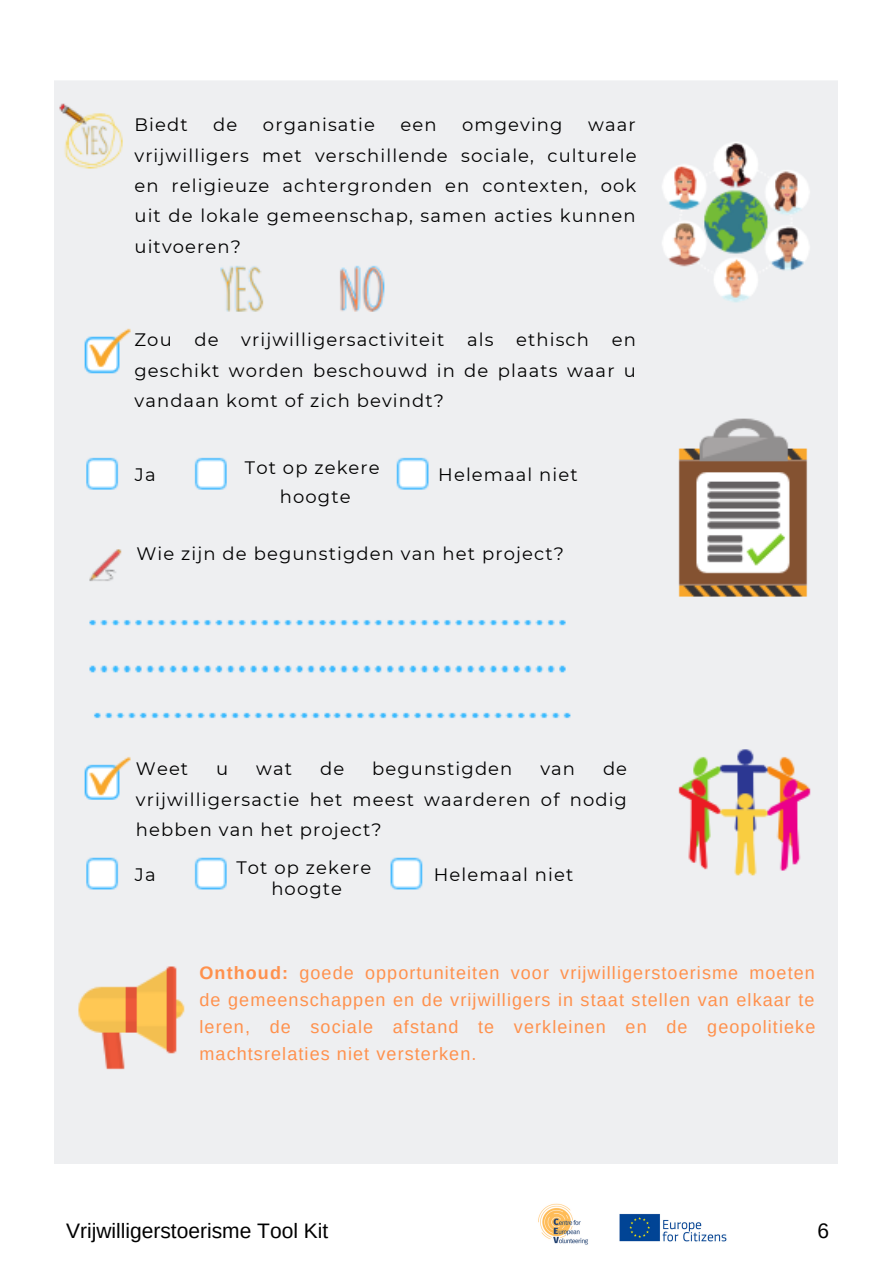
<style>
.page{position:relative;width:893px;height:1264px;background:#fff}
.page>*{position:absolute;margin:0;border:0;box-sizing:border-box;transform-origin:0 0}
.t1{font:21px "Arimo";color:#000}
.t2{font:18px/30.3px "Montserrat";letter-spacing:.06em;color:#000;text-align:justify}
.t3{font:18px/27px "Arimo";letter-spacing:.06em;color:#ff914d;text-align:justify}
.s1{font-weight:700}
</style>
<div class="page">
<img style="left:55px;top:80px;width:782px;height:1083px">
<img style="left:619px;top:1213px;width:108px;height:29px">
<img style="left:538px;top:1203px;width:50px;height:42px">
<p class="t2" style="left:134px;top:110px;width:55px">Biedt</p>
<p class="t2" style="left:213px;top:110px;width:26px">de</p>
<p class="t2" style="left:263px;top:110px;width:113px">organisatie</p>
<p class="t2" style="left:400px;top:110px;width:38px">een</p>
<p class="t2" style="left:462px;top:110px;width:102px">omgeving</p>
<p class="t2" style="left:134px;top:110px;width:503px;text-indent:453px">waar vrijwilligers met verschillende sociale, culturele en religieuze achtergronden en contexten, ook uit de lokale gemeenschap, samen acties kunnen uitvoeren?</p>
<p class="t2" style="left:134px;top:325px;width:39px">Zou</p>
<p class="t2" style="left:194px;top:325px;width:26px">de</p>
<p class="t2" style="left:241px;top:325px;width:204px">vrijwilligersactiviteit</p>
<p class="t2" style="left:467px;top:325px;width:28px">als</p>
<p class="t2" style="left:516px;top:325px;width:74px">ethisch</p>
<p class="t2" style="left:134px;top:325px;width:503px;text-indent:477px">en geschikt worden beschouwd in de plaats waar u vandaan komt of zich bevindt?</p>
<p class="t2" style="left:135px;top:459px;width:22px">Ja</p>
<p class="t2" style="left:245px;top:452px;width:136px;line-height:29.2px;text-align:center">Tot op zekere hoogte</p>
<p class="t2" style="left:438px;top:459px;width:141px">Helemaal niet</p>
<p class="t2" style="left:136px;top:538px;width:429px">Wie zijn de begunstigden van het project?</p>
<p class="t2" style="left:136px;top:753px;width:492px;text-indent:467px">de vrijwilligersactie het meest waarderen of nodig hebben van het project?</p>
<p class="t2" style="left:135px;top:859px;width:22px">Ja</p>
<p class="t2" style="left:236px;top:856px;width:136px;line-height:21.3px;text-align:center">Tot op zekere hoogte</p>
<p class="t2" style="left:434px;top:859px;width:141px">Helemaal niet</p>
<p class="t2" style="left:136px;top:753px;width:54px">Weet</p>
<p class="t2" style="left:216px;top:753px;width:14px">u</p>
<p class="t2" style="left:256px;top:753px;width:37px">wat</p>
<p class="t2" style="left:320px;top:753px;width:26px">de</p>
<p class="t2" style="left:372px;top:753px;width:142px">begunstigden</p>
<p class="t2" style="left:540px;top:753px;width:36px">van</p>
<p class="t3" style="left:199px;top:958px;width:617px"><span class="s1">Onthoud:</span> goede opportuniteiten voor vrijwilligerstoerisme moeten de gemeenschappen en de vrijwilligers in staat stellen van elkaar te leren, de sociale afstand te verkleinen en de geopolitieke machtsrelaties niet versterken.</p>
<p class="t1" style="left:66px;top:1218px;width:264px">Vrijwilligerstoerisme Tool Kit</p>
<p class="t1" style="left:817px;top:1218px;width:13px">6</p>
</div>
